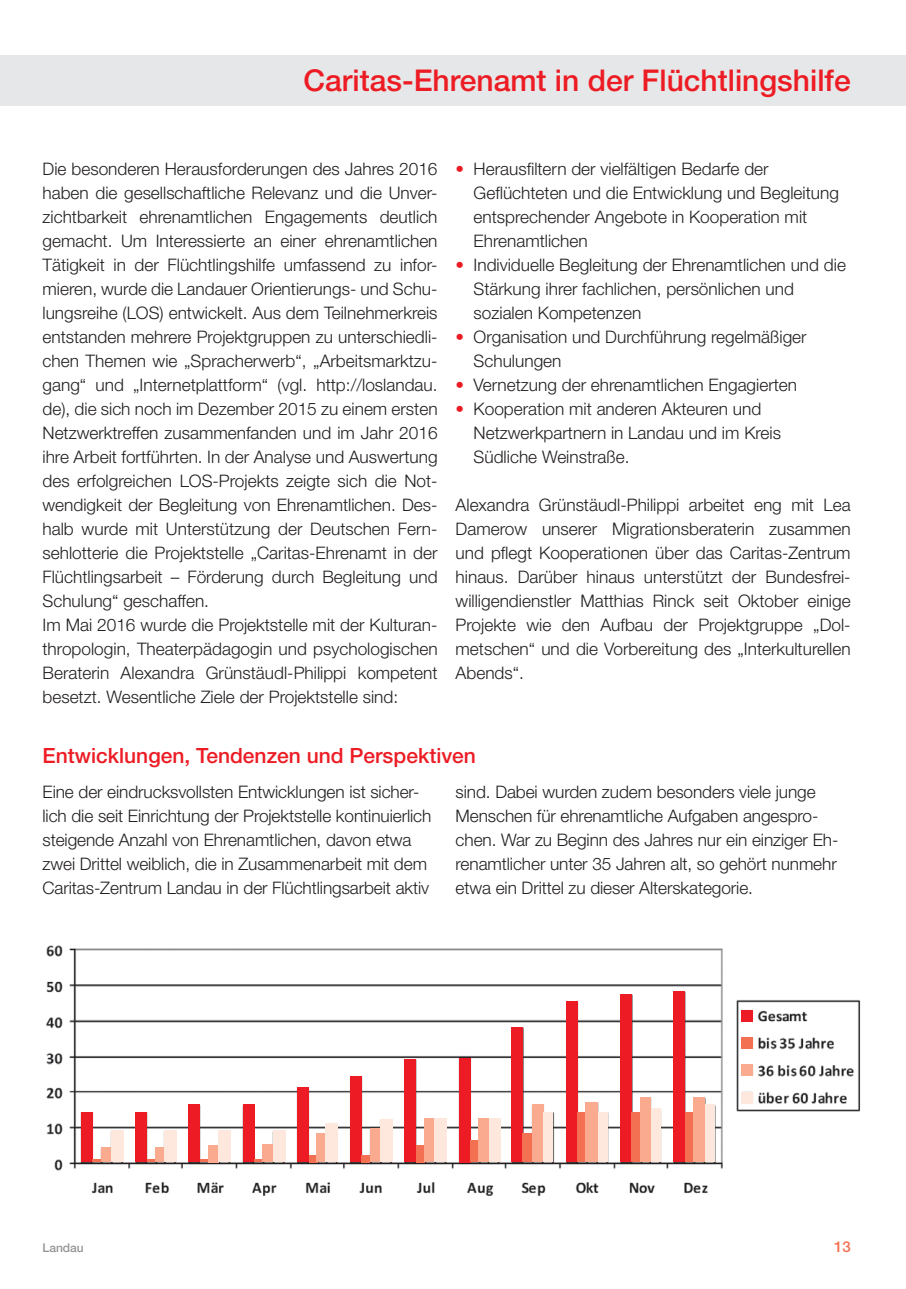
<style>
.page{position:relative;width:906px;height:1289px;background:#fff}
.page>*{position:absolute;margin:0;border:0;box-sizing:border-box;transform-origin:0 0}
.t1{font:500 30px "Helvetica Neue";color:#ed1c24}
.t2{font:500 21px "Helvetica Neue";color:#ed1c24}
.t3{font:300 17.25px/24px "Helvetica Neue";color:#231f20}
.t4{font:500 15px "Helvetica Neue";color:#f37052}
.t5{font:500 12px "Helvetica Neue";color:#939598}
.s1{color:#ed1c24}
</style>
<div class="page">
<div style="left:0;top:55px;width:906px;height:50px;background:#e6e7e8"></div>
<img style="left:46px;top:945px;width:815px;height:251px">
<div style="left:82px;top:1111px;width:11px;height:50px;background:#ed1c24"></div>
<div style="left:741px;top:1010px;width:11px;height:11px;background:#ed1c24"></div>
<div style="left:136px;top:1111px;width:11px;height:50px;background:#ed1c24"></div>
<div style="left:188px;top:1104px;width:12px;height:57px;background:#ed1c24"></div>
<div style="left:243px;top:1104px;width:11px;height:57px;background:#ed1c24"></div>
<div style="left:297px;top:1087px;width:12px;height:74px;background:#ed1c24"></div>
<div style="left:350px;top:1076px;width:11px;height:85px;background:#ed1c24"></div>
<div style="left:404px;top:1059px;width:12px;height:102px;background:#ed1c24"></div>
<div style="left:459px;top:1057px;width:11px;height:104px;background:#ed1c24"></div>
<div style="left:511px;top:1027px;width:12px;height:134px;background:#ed1c24"></div>
<div style="left:566px;top:1001px;width:11px;height:160px;background:#ed1c24"></div>
<div style="left:620px;top:994px;width:12px;height:167px;background:#ed1c24"></div>
<div style="left:673px;top:991px;width:12px;height:170px;background:#ed1c24"></div>
<svg style="left:93px;top:1159px;width:8px;height:2px"></svg>
<svg style="left:147px;top:1159px;width:8px;height:2px"></svg>
<svg style="left:200px;top:1159px;width:9px;height:2px"></svg>
<svg style="left:254px;top:1159px;width:9px;height:2px"></svg>
<div style="left:309px;top:1154px;width:8px;height:7px;background:#f37052"></div>
<div style="left:361px;top:1154px;width:9px;height:7px;background:#f37052"></div>
<div style="left:416px;top:1144px;width:8px;height:17px;background:#f37052"></div>
<div style="left:470px;top:1140px;width:9px;height:21px;background:#f37052"></div>
<div style="left:523px;top:1133px;width:9px;height:28px;background:#f37052"></div>
<div style="left:577px;top:1112px;width:9px;height:49px;background:#f37052"></div>
<div style="left:632px;top:1112px;width:9px;height:49px;background:#f37052"></div>
<div style="left:685px;top:1112px;width:9px;height:49px;background:#f37052"></div>
<div style="left:741px;top:1037px;width:11px;height:11px;background:#f37052"></div>
<div style="left:101px;top:1147px;width:10px;height:14px;background:#f9aa8f"></div>
<div style="left:155px;top:1147px;width:10px;height:14px;background:#f9aa8f"></div>
<div style="left:209px;top:1144px;width:10px;height:17px;background:#f9aa8f"></div>
<div style="left:263px;top:1144px;width:10px;height:17px;background:#f9aa8f"></div>
<div style="left:316px;top:1133px;width:11px;height:28px;background:#f9aa8f"></div>
<div style="left:370px;top:1128px;width:10px;height:33px;background:#f9aa8f"></div>
<div style="left:424px;top:1118px;width:11px;height:43px;background:#f9aa8f"></div>
<div style="left:478px;top:1118px;width:11px;height:43px;background:#f9aa8f"></div>
<div style="left:532px;top:1104px;width:11px;height:57px;background:#f9aa8f"></div>
<div style="left:585px;top:1102px;width:13px;height:59px;background:#f9aa8f"></div>
<div style="left:640px;top:1097px;width:10px;height:64px;background:#f9aa8f"></div>
<div style="left:693px;top:1097px;width:12px;height:64px;background:#f9aa8f"></div>
<div style="left:741px;top:1064px;width:11px;height:11px;background:#f9aa8f"></div>
<div style="left:111px;top:1130px;width:12px;height:31px;background:#fee7dd"></div>
<div style="left:164px;top:1130px;width:12px;height:31px;background:#fee7dd"></div>
<div style="left:219px;top:1130px;width:12px;height:31px;background:#fee7dd"></div>
<div style="left:273px;top:1130px;width:13px;height:31px;background:#fee7dd"></div>
<div style="left:325px;top:1123px;width:13px;height:38px;background:#fee7dd"></div>
<div style="left:380px;top:1119px;width:12px;height:42px;background:#fee7dd"></div>
<div style="left:434px;top:1118px;width:12px;height:43px;background:#fee7dd"></div>
<div style="left:489px;top:1118px;width:12px;height:43px;background:#fee7dd"></div>
<div style="left:543px;top:1112px;width:10px;height:49px;background:#fee7dd"></div>
<div style="left:598px;top:1112px;width:10px;height:49px;background:#fee7dd"></div>
<div style="left:650px;top:1108px;width:10px;height:53px;background:#fee7dd"></div>
<div style="left:705px;top:1104px;width:10px;height:57px;background:#fee7dd"></div>
<div style="left:741px;top:1091px;width:12px;height:12px;background:#fee7dd"></div>
<h1 class="t1" style="left:304px;top:70px;width:548px">Caritas-Ehrenamt in der Flüchtlingshilfe</h1>
<p class="t3" style="left:43px;top:159px;width:396px">Die besonderen Herausforderungen des Jahres 2016 haben die gesellschaftliche Relevanz und die Unver&shy;zichtbarkeit ehrenamtlichen Engagements deutlich gemacht. Um Interessierte an einer ehrenamtlichen Tätigkeit in der Flüchtlingshilfe umfassend zu infor&shy;mieren, wurde die Landauer Orientierungs- und Schu&shy;lungsreihe (LOS) entwickelt. Aus dem Teilnehmerkreis entstanden mehrere Projektgruppen zu unterschiedli&shy;chen Themen wie „Spracherwerb“, „Arbeitsmarktzu&shy;gang“ und „Internetplattform“ (vgl. http://loslandau. de), die sich noch im Dezember 2015 zu einem ersten Netzwerktreffen zusammenfanden und im Jahr 2016 ihre Arbeit fortführten. In der Analyse und Auswertung des erfolgreichen LOS-Projekts zeigte sich die Not&shy;wendigkeit der Begleitung von Ehrenamtlichen. Des&shy;halb wurde mit Unterstützung der Deutschen Fern&shy;sehlotterie die Projektstelle „Caritas-Ehrenamt in der Flüchtlingsarbeit – Förderung durch Begleitung und Schulung“ geschaffen.<br>Im Mai 2016 wurde die Projektstelle mit der Kulturan&shy;thropologin, Theaterpädagogin und psychologischen Beraterin Alexandra Grünstäudl-Philippi kompetent besetzt. Wesentliche Ziele der Projektstelle sind:</p>
<p class="t3" style="left:473px;top:159px;width:367px;text-indent:-18px"><span class="s1">•</span> Herausfiltern der vielfältigen Bedarfe der Geflüchteten und die Entwicklung und Begleitung entsprechender Angebote in Kooperation mit Ehrenamtlichen</p>
<p class="t3" style="left:473px;top:255px;width:374px;text-indent:-18px"><span class="s1">•</span> Individuelle Begleitung der Ehrenamtlichen und die<br>Stärkung ihrer fachlichen, persönlichen und sozialen Kompetenzen</p>
<p class="t3" style="left:473px;top:327px;width:334px;text-indent:-18px"><span class="s1">•</span> Organisation und Durchführung regelmäßiger<br>Schulungen</p>
<p class="t3" style="left:455px;top:375px;width:343px"><span class="s1">•</span> Vernetzung der ehrenamtlichen Engagierten</p>
<p class="t3" style="left:473px;top:399px;width:309px;text-indent:-18px"><span class="s1">•</span> Kooperation mit anderen Akteuren und<br>Netzwerkpartnern in Landau und im Kreis<br>Südliche Weinstraße.</p>
<p class="t3" style="left:455px;top:495px;width:396px;text-align:justify">Alexandra Grünstäudl-Philippi arbeitet eng mit Lea Damerow unserer Migrationsberaterin zusammen und pflegt Kooperationen über das Caritas-Zentrum hinaus. Darüber hinaus unterstützt der Bundesfrei&shy;willigendienstler Matthias Rinck seit Oktober einige Projekte wie den Aufbau der Projektgruppe „Dol&shy;metschen“ und die Vorbereitung des „Interkulturellen Abends“.</p>
<p class="t2" style="left:43px;top:748px;width:435px">Entwicklungen, Tendenzen und Perspektiven</p>
<p class="t3" style="left:43px;top:782px;width:390px">Eine der eindrucksvollsten Entwicklungen ist sicher&shy;lich die seit Einrichtung der Projektstelle kontinuierlich steigende Anzahl von Ehrenamtlichen, davon etwa zwei Drittel weiblich, die in Zusammenarbeit mit dem Caritas-Zentrum Landau in der Flüchtlingsarbeit aktiv</p>
<p class="t3" style="left:455px;top:782px;width:384px">sind. Dabei wurden zudem besonders viele junge Menschen für ehrenamtliche Aufgaben angespro&shy;chen. War zu Beginn des Jahres nur ein einziger Eh&shy;renamtlicher unter 35 Jahren alt, so gehört nunmehr etwa ein Drittel zu dieser Alterskategorie.</p>
<p class="t5" style="left:43px;top:1243px;width:43px">Landau</p>
<p class="t4" style="left:834px;top:1241px;width:18px">13</p>
</div>
